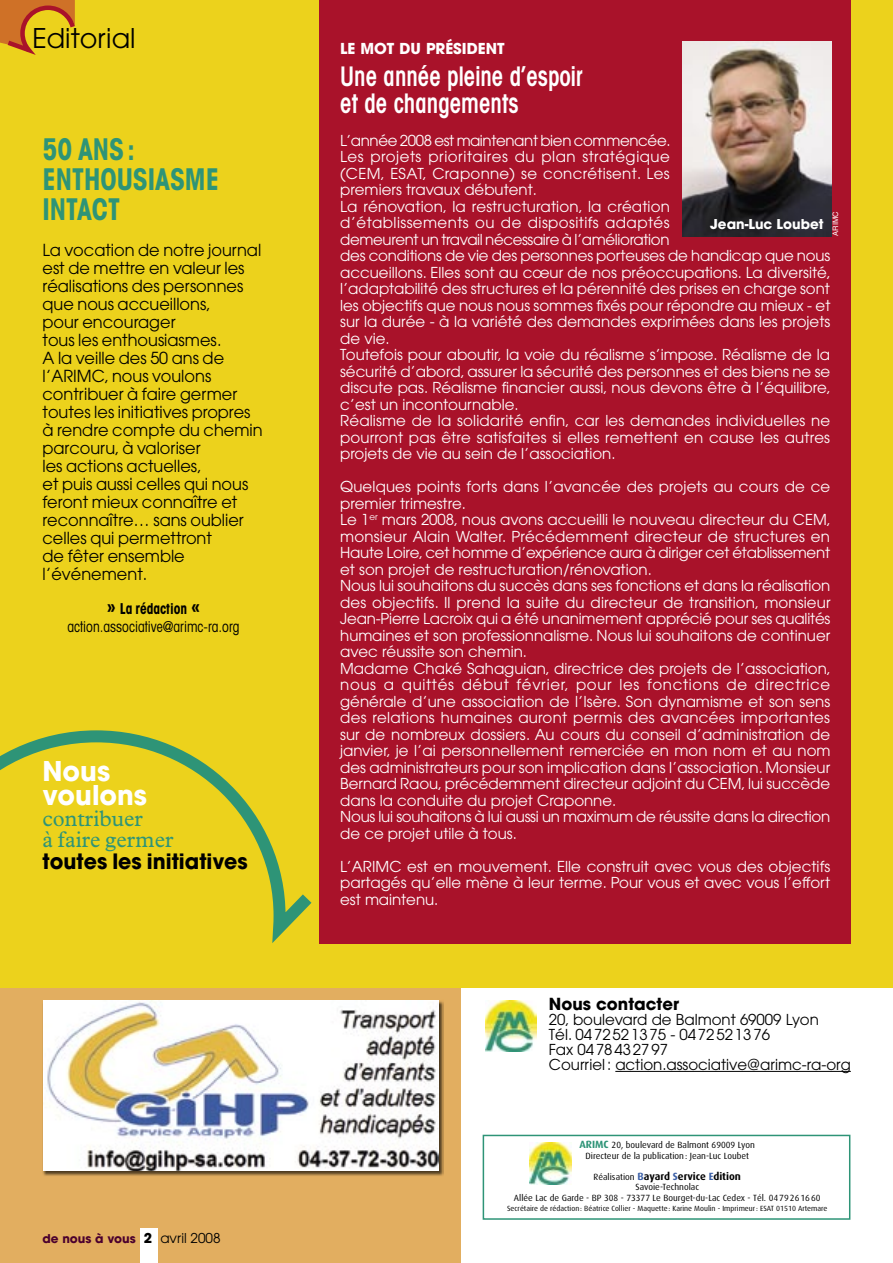
<style>
.page{position:relative;width:893px;height:1263px;background:#fff}
.page>*{position:absolute;margin:0;border:0;box-sizing:border-box;transform-origin:0 0}
.t1{font:700 condensed 30px/30px "Avant Garde";color:#2e9477;scale:.89 1}
.t2{font:600 condensed 27px/27px "Avant Garde";color:#fff;scale:.85 1}
.t3{font:700 27px/24px "Avant Garde";color:#fff}
.t4{font:27px "Avant Garde";color:#000}
.t5{font:22.5px/21px "Plantin";color:#2e9477}
.t6{font:700 21px "Avant Garde";color:#000}
.t7{font:16.5px/18px "Avant Garde";color:#000}
.t8{font:700 16.5px "Avant Garde";color:#000}
.t9{font:15px/16.5px "Avant Garde";color:#fff}
.t10{font:15px/15px "Avant Garde";color:#000}
.t11{font:condensed 15px/18px "Avant Garde";color:#000;text-align:center;scale:.9 1}
.t12{font:700 15px "Avant Garde";color:#fff}
.t13{font:700 13.5px "Avant Garde";color:#fff}
.t14{font:700 12px "Avant Garde";color:#4b002e}
.t15{font:700 10.5px "Dax";color:#000}
.t16{font:9px/10.5px "Dax";color:#000;text-align:center}
.t17{font:7.5px "Dax";color:#000}
.t18{font:7.5px "Helvetica";color:#fff}
.s1{font-weight:700;font-size:21px}
.s2{font-weight:700}
.s3{font-size:13.5px;color:#000}
.s4{font-weight:400;font-size:13.5px;color:#000}
.s5{font-weight:700;font-size:10.5px;color:#2e9477}
.s6{font-weight:400;font-size:9px}
.s7{color:#3c60a7}
</style>
<div class="page">
<div style="left:0;top:988px;width:461px;height:275px;background:#e2ae60"></div>
<img style="left:319px;top:1000px;width:125px;height:176px">
<img style="left:319px;top:1001px;width:120px;height:170px">
<div style="left:0;top:0;width:893px;height:988px;background:#ecd21c"></div>
<hr style="left:615px;top:1071px;width:236px;height:1px;background:#000">
<div style="left:483px;top:1135px;width:367px;height:85px;border:2px solid #2e9477"></div>
<svg style="left:0;top:0;width:78px;height:50px;background:#d89421"></svg>
<div style="left:319px;top:0;width:531px;height:944px;background:#a9122a"></div>
<svg style="left:0;top:724px;width:319px;height:539px"></svg>
<img style="left:682px;top:42px;width:149px;height:194px">
<img style="left:529px;top:1142px;width:42px;height:42px">
<img style="left:485px;top:1000px;width:52px;height:51px">
<div style="left:140px;top:1228px;width:17px;height:35px;background:#fff"></div>
<h2 class="t4" style="left:32px;top:22px;width:105px">Editorial</h2>
<p class="t12" style="left:340px;top:39px;width:166px">LE MOT DU PRÉSIDENT</p>
<h2 class="t2" style="left:340px;top:62px;width:286px">Une année pleine d’espoir et de changements</h2>
<p class="t9" style="left:340px;top:132px;width:492px">L’année 2008 est maintenant bien commencée.<br>Les projets prioritaires du plan stratégique<br>(CEM, ESAT, Craponne) se concrétisent. Les<br>premiers travaux débutent.<br>La rénovation, la restructuration, la création<br>d’établissements ou de dispositifs adaptés<br>demeurent un travail nécessaire à l’amélioration<br>des conditions de vie des personnes porteuses de handicap que nous accueillons. Elles sont au cœur de nos préoccupations. La diversité, l’adaptabilité des structures et la pérennité des prises en charge sont les objectifs que nous nous sommes fixés pour répondre au mieux - et sur la durée - à la variété des demandes exprimées dans les projets de vie.<br>Toutefois pour aboutir, la voie du réalisme s’impose. Réalisme de la sécurité d’abord, assurer la sécurité des personnes et des biens ne se discute pas. Réalisme financier aussi, nous devons être à l’équilibre, c’est un incontournable.<br>Réalisme de la solidarité enfin, car les demandes individuelles ne pourront pas être satisfaites si elles remettent en cause les autres projets de vie au sein de l’association.</p>
<p class="t9" style="left:340px;top:478px;width:492px">Quelques points forts dans l’avancée des projets au cours de ce premier trimestre.<br>Le 1<sup>er</sup> mars 2008, nous avons accueilli le nouveau directeur du CEM, monsieur Alain Walter. Précédemment directeur de structures en Haute Loire, cet homme d’expérience aura à diriger cet établissement et son projet de restructuration/rénovation.<br>Nous lui souhaitons du succès dans ses fonctions et dans la réalisation des objectifs. Il prend la suite du directeur de transition, monsieur Jean-Pierre Lacroix qui a été unanimement apprécié pour ses qualités humaines et son professionnalisme. Nous lui souhaitons de continuer avec réussite son chemin.<br>Madame Chaké Sahaguian, directrice des projets de l’association, nous a quittés début février, pour les fonctions de directrice générale d’une association de l’Isère. Son dynamisme et son sens des relations humaines auront permis des avancées importantes sur de nombreux dossiers. Au cours du conseil d’administration de janvier, je l’ai personnellement remerciée en mon nom et au nom des administrateurs pour son implication dans l’association. Monsieur Bernard Raou, précédemment directeur adjoint du CEM, lui succède dans la conduite du projet Craponne.<br>Nous lui souhaitons à lui aussi un maximum de réussite dans la direction de ce projet utile à tous.</p>
<p class="t9" style="left:340px;top:858px;width:492px;text-align:justify">L’ARIMC est en mouvement. Elle construit avec vous des objectifs partagés qu’elle mène à leur terme. Pour vous et avec vous l’effort est maintenu.</p>
<h1 class="t1" style="left:43px;top:133px;width:200px">50 ANS :<br>ENTHOUSIASME<br>INTACT</h1>
<p class="t7" style="left:43px;top:240px;width:222px">La vocation de notre journal est de mettre en valeur les réalisations des personnes que nous accueillons,<br>pour encourager<br>tous les enthousiasmes.<br>A la veille des 50 ans de l’ARIMC, nous voulons contribuer à faire germer toutes les initiatives propres à rendre compte du chemin parcouru, à valoriser<br>les actions actuelles,<br>et puis aussi celles qui nous feront mieux connaître et reconnaître… sans oublier celles qui permettront<br>de fêter ensemble l’événement.</p>
<p class="t11" style="left:68px;top:599px;width:193px"><span class="s1">»</span> <span class="s2">La rédaction</span> <span class="s1">« </span>action.associative@arimc-ra.org</p>
<p class="t18" style="left:831px;top:236px;width:26px;rotate:-90deg">ARIMC</p>
<p class="t13" style="left:710px;top:215px;width:115px">Jean-Luc Loubet</p>
<h2 class="t3" style="left:43px;top:759px;width:106px">Nous voulons</h2>
<h3 class="t5" style="left:43px;top:807px;width:132px">contribuer<br>à faire germer</h3>
<h3 class="t6" style="left:43px;top:848px;width:207px">toutes les initiatives</h3>
<p class="t8" style="left:549px;top:993px;width:132px">Nous contacter</p>
<p class="t10" style="left:549px;top:1012px;width:303px">20, boulevard de Balmont 69009 Lyon<br>Tél. 04 72 52 13 75 - 04 72 52 13 76<br>Fax 04 78 43 27 97<br>Courriel : action.associative@arimc-ra-org</p>
<p class="t14" style="left:43px;top:1231px;width:180px">de nous à vous <span class="s3">2</span> <span class="s4">avril 2008</span></p>
<p class="t16" style="left:579px;top:1140px;width:177px"><span class="s5">ARIMC</span> 20, boulevard de Balmont 69009 Lyon<br>Directeur de la publication : Jean-Luc Loubet</p>
<p class="t15" style="left:594px;top:1170px;width:149px"><span class="s6">Réalisation</span> <span class="s7">B</span>ayard <span class="s7">S</span>ervice <span class="s7">E</span>dition</p>
<p class="t16" style="left:514px;top:1182px;width:308px">Savoie-Technolac<br>Allée Lac de Garde - BP 308 - 73377 Le Bourget-du-Lac Cedex - Tél. 04 79 26 16 60</p>
<p class="t17" style="left:507px;top:1204px;width:322px">Secrétaire de rédaction : Béatrice Collier - Maquette : Karine Moulin - Imprimeur : ESAT 01510 Artemare</p>
</div>
